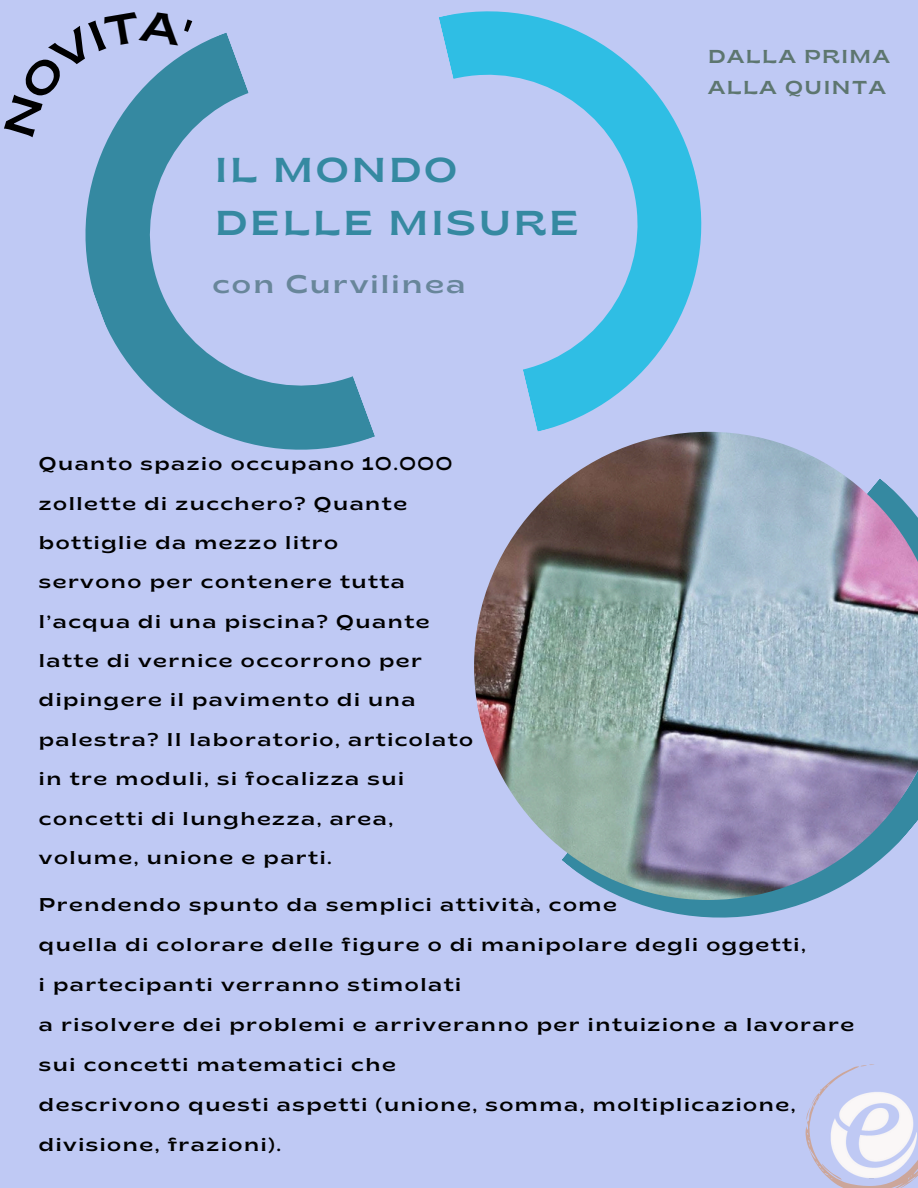
<style>
.page{position:relative;width:918px;height:1188px;background:#bfc9f4}
.page>*{position:absolute;margin:0;border:0;box-sizing:border-box;transform-origin:0 0}
.t1{font:semi-expanded 34.5px/52.8px "Brice";letter-spacing:.085em;color:#3589a1}
.t2{font:semi-expanded 25.5px "Brice";letter-spacing:.085em;color:#68869a}
.t3{font:semi-expanded 18.75px/30.3px "Brice";letter-spacing:.085em;color:#5d766f}
.t4{font:semi-expanded 18.45px/39.3px "Brice";letter-spacing:.085em;color:#000}
</style>
<div class="page">
<svg style="left:439px;top:11px;width:275px;height:421px"></svg>
<svg style="left:85px;top:33px;width:290px;height:417px"></svg>
<svg style="left:629px;top:900px;width:183px;height:18px;fill:#3589a1"></svg>
<svg style="left:806px;top:1064px;width:112px;height:124px"></svg>
<img style="left:474px;top:432px;width:444px;height:468px">
<svg style="left:85px;top:33px;width:107px;height:104px"></svg>
<h1 class="t1" style="left:215px;top:147px;width:365px">IL MONDO<br>DELLE MISURE</h1>
<p class="t2" style="left:212px;top:274px;width:255px">con Curvilinea</p>
<p class="t4" style="left:39px;top:446px;width:415px">Quanto spazio occupano 10.000 zollette di zucchero? Quante bottiglie da mezzo litro</p>
<p class="t4" style="left:39px;top:564px;width:392px">servono per contenere tutta l’acqua di una piscina? Quante latte di vernice occorrono per</p>
<h4 class="t4" style="left:39px;top:682px;width:436px">dipingere il pavimento di una palestra? Il laboratorio, articolato in tre moduli, si focalizza sui concetti di lunghezza, area, volume, unione e parti.</h4>
<p class="t3" style="left:708px;top:43px;width:183px">DALLA PRIMA<br>ALLA QUINTA</p>
<p class="t4" style="left:39px;top:887px;width:580px">Prendendo spunto da semplici attività, come</p>
<p class="t4" style="left:39px;top:927px;width:768px">quella di colorare delle figure o di manipolare degli oggetti,</p>
<p class="t4" style="left:39px;top:967px;width:424px">i partecipanti verranno stimolati</p>
<p class="t4" style="left:39px;top:1006px;width:817px;line-height:39.9px">a risolvere dei problemi e arriveranno per intuizione a lavorare sui concetti matematici che<br>descrivono questi aspetti (unione, somma, moltiplicazione, divisione, frazioni).</p>
</div>
